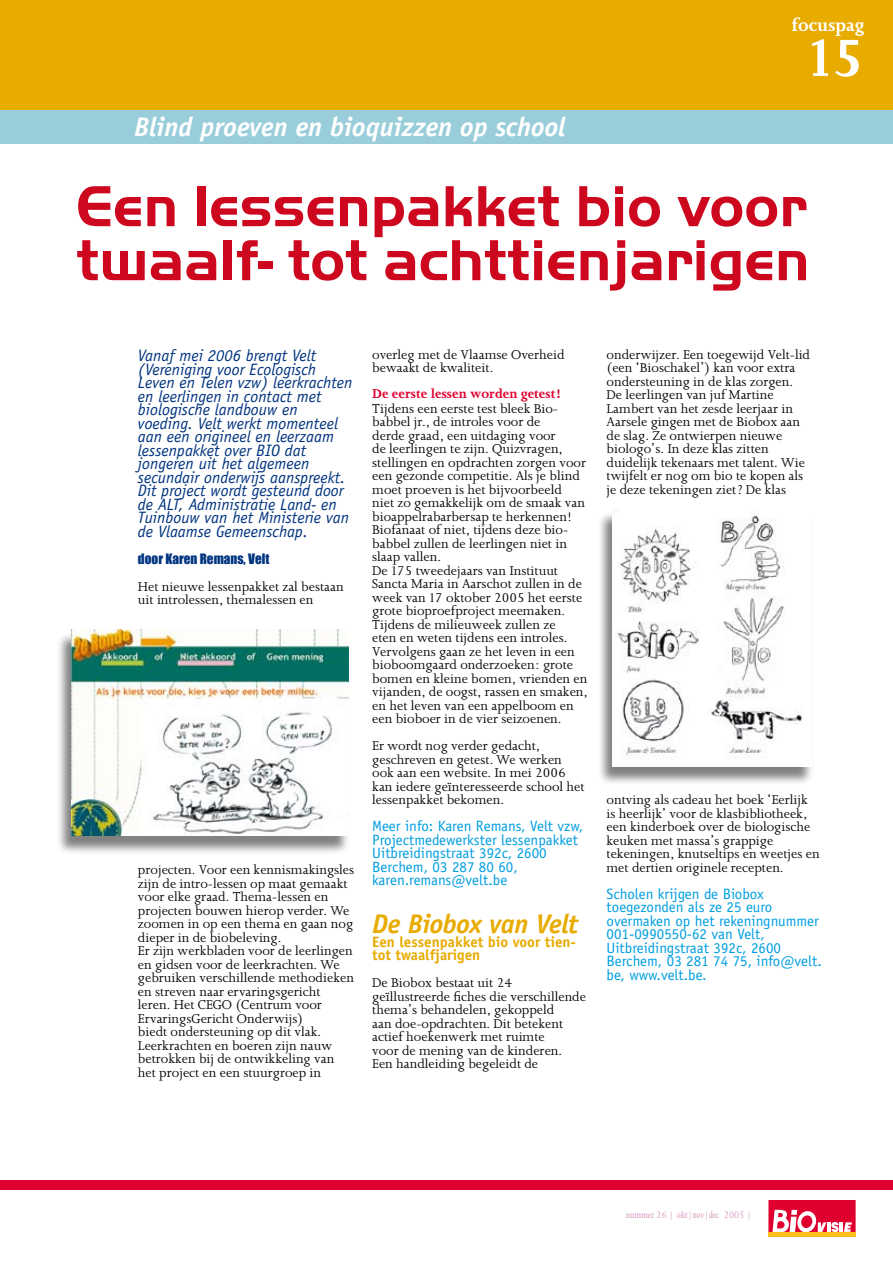
<style>
.page{position:relative;width:893px;height:1263px;background:#fff}
.page>*{position:absolute;margin:0;border:0;box-sizing:border-box;transform-origin:0 0}
.t1{font:700 60px/54px "Handel Got D";color:#cc071e}
.t2{font:54px "Joanna Bold FO";color:#fff}
.t3{font:italic 700 27px "Officina Sans";color:#fff}
.t4{font:italic 700 27px "Officina Sans";letter-spacing:-.02em;color:#e8ab00}
.t5{font:18px "Joanna Bold FO";color:#fff}
.t6{font:italic 16.5px/13.5px "Officina Sans";color:#003480}
.t7{font:15px/13.5px "Officina Sans";color:#009ee0}
.t8{font:700 15px/13.5px "Officina Sans";color:#e8ab00}
.t9{font:13.2px/13.5px "Joanna Regular FO";color:#000}
.t10{font:13.2px "Joanna Bold FO";color:#df0030}
.t11{font:13.2px "Impact";color:#003480}
.t12{font:9.75px "Joanna Italic FO";color:#d798bf}
</style>
<div class="page">
<div style="left:0;top:1181px;width:893px;height:9px;background:#df0030"></div>
<div style="left:0;top:0;width:893px;height:110px;background:#e8ab00"></div>
<div style="left:0;top:110px;width:893px;height:34px;background:#99cdda"></div>
<div style="left:768px;top:1200px;width:87px;height:33px;background:#df0030"></div>
<svg style="left:772px;top:1210px;width:80px;height:22px"></svg>
<div style="left:768px;top:1232px;width:87px;height:5px;background:#fbbd1a"></div>
<div style="left:56px;top:631px;width:296px;height:225px;background:#000;opacity:.5"></div>
<img style="left:71px;top:630px;width:278px;height:206px">
<div style="left:597px;top:511px;width:217px;height:275px;background:#000;opacity:.5"></div>
<img style="left:612px;top:509px;width:200px;height:258px">
<h3 class="t3" style="left:134px;top:111px;width:433px">Blind proeven en bioquizzen op school</h3>
<h3 class="t5" style="left:792px;top:14px;width:74px">focuspag</h3>
<h2 class="t2" style="left:807px;top:25px;width:51px">15</h2>
<h1 class="t1" style="left:76px;top:180px;width:735px">Een lessenpakket bio voor twaalf- tot achttienjarigen</h1>
<p class="t6" style="left:138px;top:349px;width:216px">Vanaf mei 2006 brengt Velt (Vereniging voor Ecologisch<br>Leven en Telen vzw) leerkrachten en leerlingen in contact met biologische landbouw en voeding. Velt werkt momenteel aan een origineel en leerzaam lessenpakket over BIO dat jongeren uit het algemeen secundair onderwijs aanspreekt.<br>Dit project wordt gesteund door de ALT, Administratie Land- en<br>Tuinbouw van het Ministerie van de Vlaamse Gemeenschap.</p>
<p class="t11" style="left:138px;top:550px;width:133px">door Karen Remans, Velt</p>
<p class="t9" style="left:138px;top:579px;width:207px">Het nieuwe lessenpakket zal bestaan uit introlessen, themalessen en</p>
<p class="t9" style="left:138px;top:863px;width:218px">projecten. Voor een kennismakingsles zijn de intro-lessen op maat gemaakt voor elke graad. Thema-lessen en projecten bouwen hierop verder. We zoomen in op een thema en gaan nog dieper in de biobeleving.<br>Er zijn werkbladen voor de leerlingen en gidsen voor de leerkrachten. We gebruiken verschillende methodieken en streven naar ervaringsgericht leren. Het CEGO (Centrum voor ErvaringsGericht Onderwijs)<br>biedt ondersteuning op dit vlak.<br>Leerkrachten en boeren zijn nauw betrokken bij de ontwikkeling van het project en een stuurgroep in</p>
<p class="t9" style="left:372px;top:348px;width:194px">overleg met de Vlaamse Overheid bewaakt de kwaliteit.</p>
<p class="t10" style="left:372px;top:385px;width:190px">De eerste lessen worden getest!</p>
<p class="t9" style="left:372px;top:402px;width:217px">Tijdens een eerste test bleek Bio&shy;babbel jr., de introles voor de<br>derde graad, een uitdaging voor<br>de leerlingen te zijn. Quizvragen, stellingen en opdrachten zorgen voor een gezonde competitie. Als je blind moet proeven is het bijvoorbeeld<br>niet zo gemakkelijk om de smaak van bioappelrabarbersap te herkennen!<br>Biofanaat of niet, tijdens deze bio&shy;babbel zullen de leerlingen niet in slaap vallen.<br>De 175 tweedejaars van Instituut Sancta Maria in Aarschot zullen in de week van 17 oktober 2005 het eerste grote bioproefproject meemaken.<br>Tijdens de milieuweek zullen ze<br>eten en weten tijdens een introles.<br>Vervolgens gaan ze het leven in een bioboomgaard onderzoeken: grote bomen en kleine bomen, vrienden en vijanden, de oogst, rassen en smaken, en het leven van een appelboom en een bioboer in de vier seizoenen.</p>
<p class="t9" style="left:372px;top:739px;width:214px">Er wordt nog verder gedacht, geschreven en getest. We werken ook aan een website. In mei 2006 kan iedere geïnteresseerde school het lessenpakket bekomen.</p>
<p class="t7" style="left:372px;top:820px;width:212px">Meer info: Karen Remans, Velt vzw,<br>Projectmedewerkster lessenpakket<br>Uitbreidingstraat 392c, 2600<br>Berchem, 03 287 80 60, karen.remans@velt.be</p>
<h3 class="t4" style="left:372px;top:908px;width:208px">De Biobox van Velt</h3>
<p class="t8" style="left:372px;top:935px;width:205px">Een lessenpakket bio voor tien&shy;tot twaalfjarigen</p>
<p class="t9" style="left:372px;top:976px;width:215px">De Biobox bestaat uit 24 geïllustreerde fiches die verschillende thema’s behandelen, gekoppeld<br>aan doe-opdrachten. Dit betekent actief hoekenwerk met ruimte<br>voor de mening van de kinderen.<br>Een handleiding begeleidt de</p>
<p class="t9" style="left:606px;top:348px;width:205px">onderwijzer. Een toegewijd Velt-lid (een ‘Bioschakel’) kan voor extra ondersteuning in de klas zorgen.<br>De leerlingen van juf Martine<br>Lambert van het zesde leerjaar in<br>Aarsele gingen met de Biobox aan de slag. Ze ontwierpen nieuwe biologo’s. In deze klas zitten duidelijk tekenaars met talent. Wie twijfelt er nog om bio te kopen als je deze tekeningen ziet? De klas</p>
<p class="t9" style="left:606px;top:793px;width:215px">ontving als cadeau het boek ‘Eerlijk is heerlijk’ voor de klasbibliotheek, een kinderboek over de biologische keuken met massa’s grappige tekeningen, knutseltips en weetjes en met dertien originele recepten.</p>
<p class="t7" style="left:606px;top:887px;width:217px">Scholen krijgen de Biobox toegezonden als ze 25 euro overmaken op het rekeningnummer<br>001-0990550-62 van Velt,<br>Uitbreidingstraat 392c, 2600<br>Berchem, 03 281 74 75, info@velt. be, www.velt.be.</p>
<p class="t12" style="left:626px;top:1208px;width:127px">nummer 26 | okt|nov|dec 2005 |</p>
</div>
